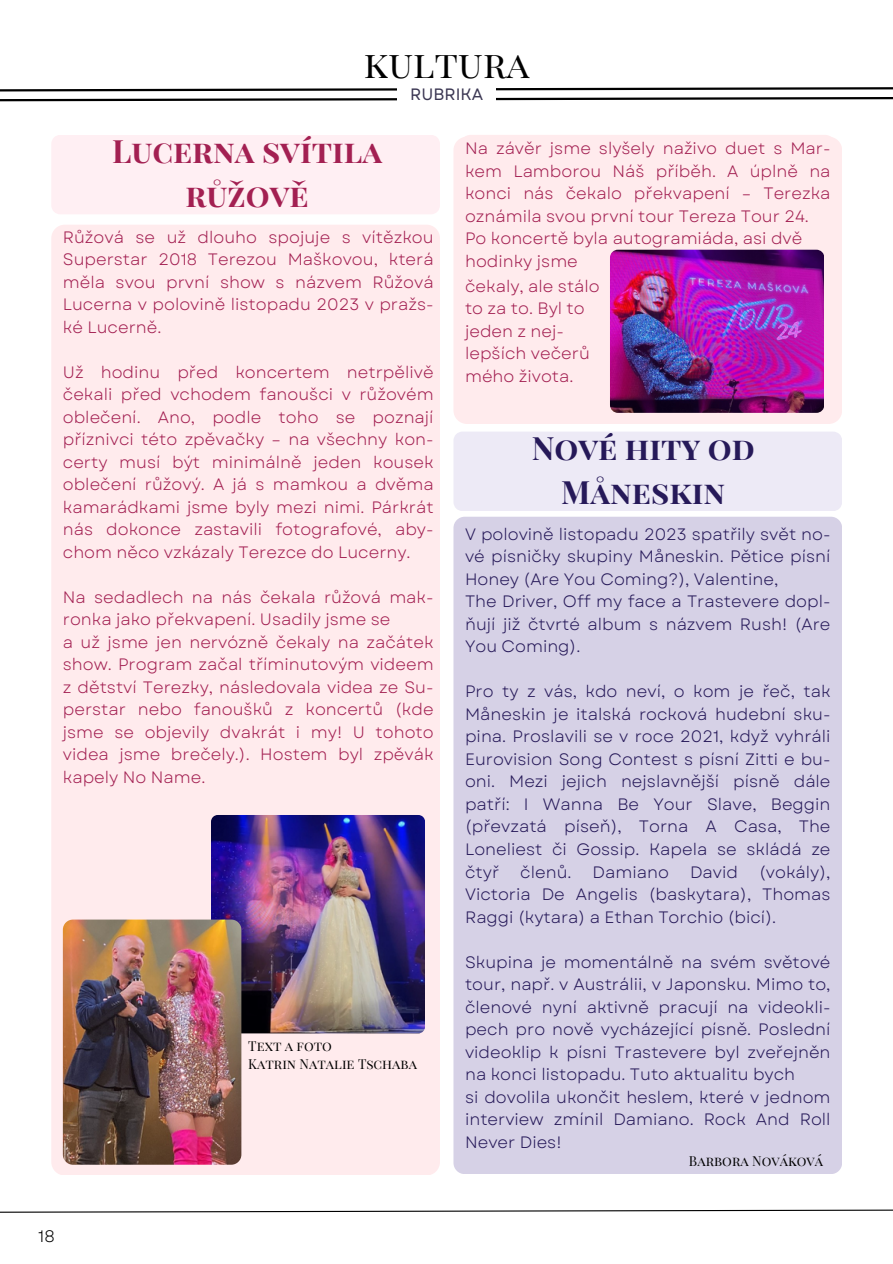
<style>
.page{position:relative;width:893px;height:1264px;background:#fff}
.page>*{position:absolute;margin:0;border:0;box-sizing:border-box;transform-origin:0 0}
.t1{font:37.5px "Playfair Display SC";color:#000}
.t2{font:700 31.5px/43.8px "Playfair Display SC";color:#a32052;text-align:center}
.t3{font:700 31.5px/43.8px "Playfair Display SC";color:#261959;text-align:center}
.t4{font:16.65px "Garet";color:#000}
.t5{font:16.5px/22.5px "Garet";color:#a32052}
.t6{font:16.5px/22.5px "Garet";color:#261959}
.t7{font:16.5px "Garet";color:#3b3753}
.t8{font:13.5px "Playfair Display SC";color:#000}
</style>
<div class="page">
<svg style="left:0;top:87px;width:892px;height:15px"></svg>
<svg style="left:0;top:1209px;width:892px;height:4px"></svg>
<div style="left:397px;top:80px;width:99px;height:24px;background:#fff"></div>
<div style="left:51px;top:225px;width:389px;height:949px;background:#ffebed;border-radius:14px"></div>
<div style="left:453px;top:137px;width:388px;height:287px;background:#ffebed;border-radius:14px"></div>
<div style="left:453px;top:516px;width:389px;height:658px;background:#d6d1e6;border-radius:11px"></div>
<div style="left:459px;top:135px;width:377px;height:289px;background:#ffebed;border-radius:11px"></div>
<img style="left:610px;top:250px;width:213px;height:163px;border-radius:8px">
<img style="left:211px;top:815px;width:214px;height:218px;border-radius:7px">
<img style="left:63px;top:919px;width:178px;height:245px;border-radius:10px">
<div style="left:51px;top:135px;width:389px;height:79px;background:#ffeff3"></div>
<div style="left:453px;top:432px;width:389px;height:79px;background:#edeaf6"></div>
<h4 class="t1" style="left:364px;top:37px;width:167px">kultura</h4>
<h4 class="t7" style="left:410px;top:83px;width:74px">RUBRIKA</h4>
<h4 class="t2" style="left:112px;top:128px;width:271px">Lucerna svítila růžově</h4>
<p class="t5" style="left:63px;top:226px;width:372px;text-align:justify">Růžová se už dlouho spojuje s vítězkou Superstar 2018 Terezou Maškovou, která měla svou první show s názvem Růžová Lucerna v polovině listopadu 2023 v pražs&shy;ké Lucerně.</p>
<p class="t5" style="left:63px;top:361px;width:372px;text-align:justify">Už hodinu před koncertem netrpělivě čekali před vchodem fanoušci v růžovém oblečení. Ano, podle toho se poznají příznivci této zpěvačky – na všechny kon&shy;certy musí být minimálně jeden kousek oblečení růžový. A já s mamkou a dvěma kamarádkami jsme byly mezi nimi. Párkrát nás dokonce zastavili fotografové, aby&shy;chom něco vzkázaly Terezce do Lucerny.</p>
<p class="t5" style="left:63px;top:586px;width:372px">Na sedadlech na nás čekala růžová mak&shy;ronka jako překvapení. Usadily jsme se<br>a už jsme jen nervózně čekaly na začátek show. Program začal tříminutovým videem z dětství Terezky, následovala videa ze Su&shy;perstar nebo fanoušků z koncertů (kde jsme se objevily dvakrát i my! U tohoto videa jsme brečely.). Hostem byl zpěvák kapely No Name.</p>
<h4 class="t8" style="left:248px;top:1036px;width:85px">Text a foto</h4>
<h4 class="t8" style="left:248px;top:1054px;width:170px">Katrin Natalie Tschaba</h4>
<p class="t5" style="left:465px;top:137px;width:367px">Na závěr jsme slyšely naživo duet s Mar&shy;kem Lamborou Náš příběh. A úplně na konci nás čekalo překvapení – Terezka oznámila svou první tour Tereza Tour 24.<br>Po koncertě byla autogramiáda, asi dvě hodinky jsme</p>
<p class="t5" style="left:465px;top:275px;width:136px">čekaly, ale stálo to za to. Byl to jeden z nej&shy;lepších večerů mého života.</p>
<h4 class="t3" style="left:531px;top:425px;width:224px">Nové hity od<br>Måneskin</h4>
<p class="t6" style="left:465px;top:523px;width:367px">V polovině listopadu 2023 spatřily svět no&shy;vé písničky skupiny Måneskin. Pětice písní Honey (Are You Coming?), Valentine,<br>The Driver, Off my face a Trastevere dopl&shy;ňují již čtvrté album s názvem Rush! (Are You Coming).</p>
<h4 class="t6" style="left:465px;top:680px;width:367px;text-align:justify">Pro ty z vás, kdo neví, o kom je řeč, tak Måneskin je italská rocková hudební sku&shy;pina. Proslavili se v roce 2021, když vyhráli Eurovision Song Contest s písní Zitti e bu&shy;oni. Mezi jejich nejslavnější písně dále patří: I Wanna Be Your Slave, Beggin (převzatá píseň), Torna A Casa, The Loneliest či Gossip. Kapela se skládá ze čtyř</h4>
<h4 class="t6" style="left:520px;top:860px;width:53px">členů.</h4>
<h4 class="t6" style="left:592px;top:860px;width:78px">Damiano</h4>
<h4 class="t6" style="left:690px;top:860px;width:50px">David</h4>
<h4 class="t6" style="left:465px;top:860px;width:367px;text-align:justify;text-indent:294px">(vokály), Victoria De Angelis (baskytara), Thomas Raggi (kytara) a Ethan Torchio (bicí).</h4>
<p class="t6" style="left:465px;top:950px;width:367px">Skupina je momentálně na svém světové tour, např. v Austrálii, v Japonsku. Mimo to, členové nyní aktivně pracují na videokli&shy;pech pro nově vycházející písně. Poslední videoklip k písni Trastevere byl zveřejněn na konci listopadu. Tuto aktualitu bych<br>si dovolila ukončit heslem, které v jednom interview zmínil Damiano. Rock And Roll Never Dies!</p>
<h2 class="t8" style="left:689px;top:1151px;width:136px">Barbora Nováková</h2>
<h4 class="t4" style="left:38px;top:1223px;width:18px">18</h4>
</div>
